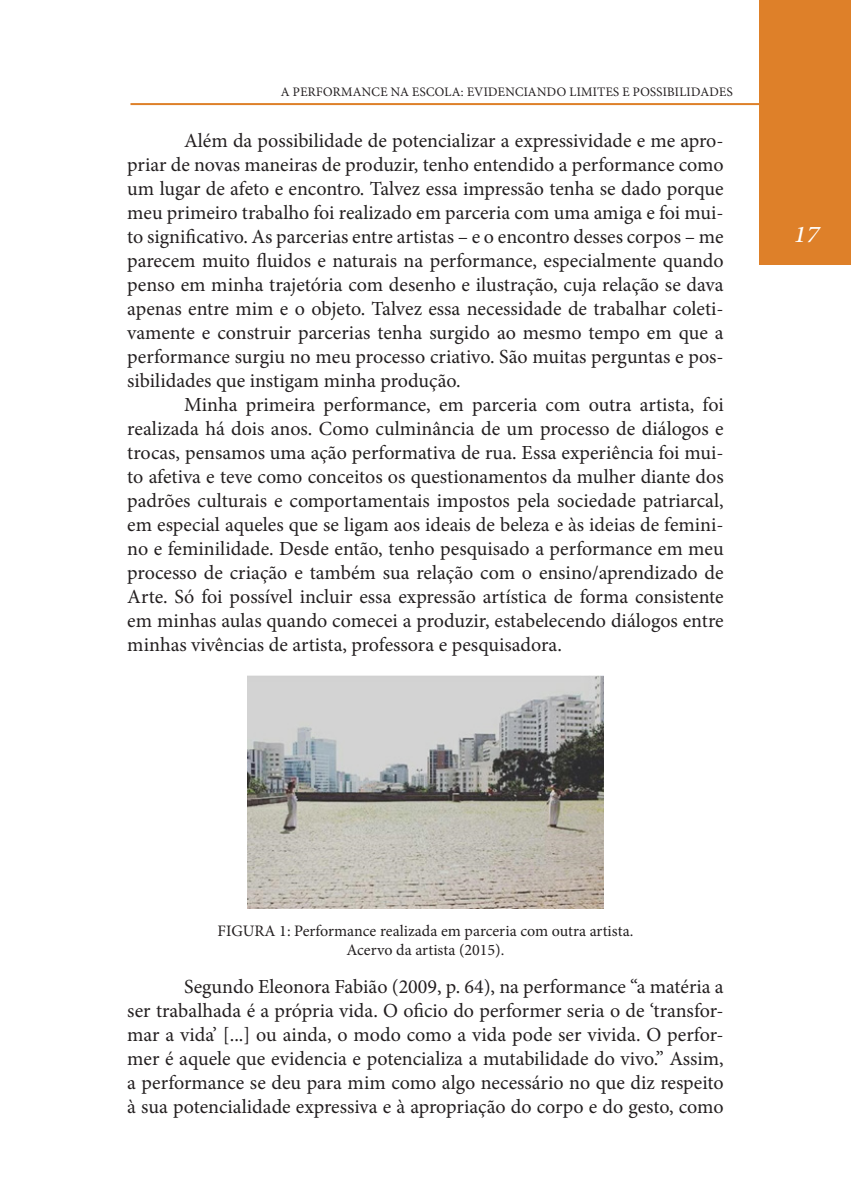
<style>
.page{position:relative;width:851px;height:1191px;background:#fff}
.page>*{position:absolute;margin:0;border:0;box-sizing:border-box;transform-origin:0 0}
.t1{font:italic 24px "Minion Pro";color:#fff;scale:1.13 1}
.t2{font:20px/24px "Minion Pro";color:#231f20;text-align:justify}
.t3{font:16px "Minion Pro";color:#231f20}
.t4{font:13px "Minion Pro";color:#231f20}
</style>
<div class="page">
<div style="left:759px;top:0;width:91px;height:264px;background:#de8029"></div>
<img style="left:247px;top:675px;width:356px;height:233px">
<hr style="left:130px;top:103px;width:637px;height:2px;background:#de8029">
<p class="t4" style="left:281px;top:83px;width:454px">A PERFORMANCE NA ESCOLA: EVIDENCIANDO LIMITES E POSSIBILIDADES</p>
<p class="t2" style="left:127px;top:128px;width:598px;text-indent:57px">Além da possibilidade de potencializar a expressividade e me apro&shy;priar de novas maneiras de produzir, tenho entendido a performance como um lugar de afeto e encontro. Talvez essa impressão tenha se dado porque meu primeiro trabalho foi realizado em parceria com uma amiga e foi mui&shy;to significativo. As parcerias entre artistas – e o encontro desses corpos – me parecem muito fluidos e naturais na performance, especialmente quando penso em minha trajetória com desenho e ilustração, cuja relação se dava apenas entre mim e o objeto. Talvez essa necessidade de trabalhar coleti&shy;vamente e construir parcerias tenha surgido ao mesmo tempo em que a performance surgiu no meu processo criativo. São muitas perguntas e pos&shy;sibilidades que instigam minha produção.</p>
<p class="t2" style="left:127px;top:392px;width:598px;text-indent:57px">Minha primeira performance, em parceria com outra artista, foi realizada há dois anos. Como culminância de um processo de diálogos e trocas, pensamos uma ação performativa de rua. Essa experiência foi mui&shy;to afetiva e teve como conceitos os questionamentos da mulher diante dos padrões culturais e comportamentais impostos pela sociedade patriarcal, em especial aqueles que se ligam aos ideais de beleza e às ideias de femini&shy;no e feminilidade. Desde então, tenho pesquisado a performance em meu processo de criação e também sua relação com o ensino/aprendizado de Arte. Só foi possível incluir essa expressão artística de forma consistente em minhas aulas quando comecei a produzir, estabelecendo diálogos entre minhas vivências de artista, professora e pesquisadora.</p>
<p class="t1" style="left:792px;top:218px;width:31px">17</p>
<p class="t3" style="left:217px;top:920px;width:417px">FIGURA 1: Performance realizada em parceria com outra artista.</p>
<p class="t3" style="left:346px;top:939px;width:159px">Acervo da artista (2015).</p>
<p class="t2" style="left:127px;top:974px;width:598px;text-indent:57px">Segundo Eleonora Fabião (2009, p. 64), na performance “a matéria a ser trabalhada é a própria vida. O oficio do performer seria o de ‘transfor&shy;mar a vida’ [...] ou ainda, o modo como a vida pode ser vivida. O perfor&shy;mer é aquele que evidencia e potencializa a mutabilidade do vivo.” Assim, a performance se deu para mim como algo necessário no que diz respeito à sua potencialidade expressiva e à apropriação do corpo e do gesto, como</p>
</div>
